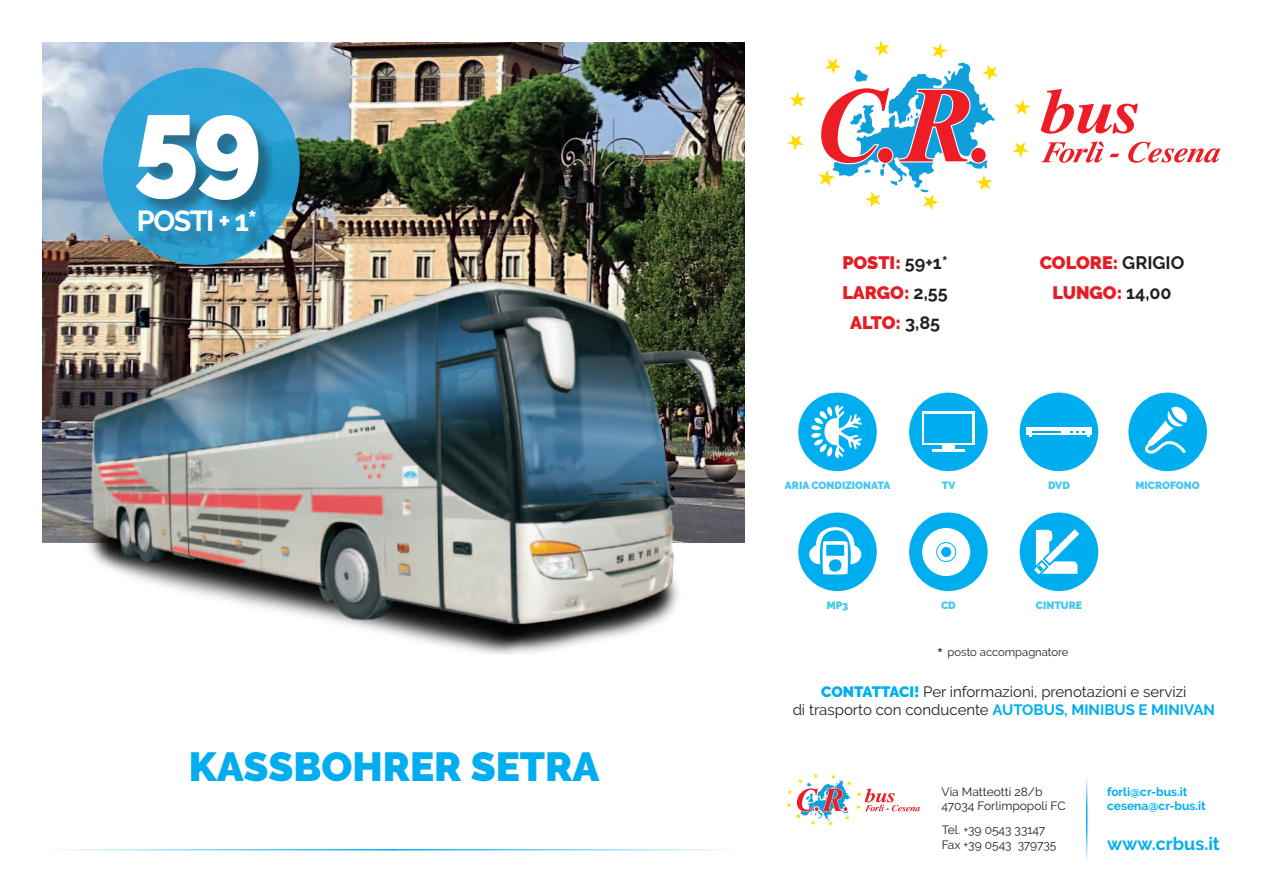
<style>
.page{position:relative;width:1263px;height:893px;background:#fff}
.page>*{position:absolute;margin:0;border:0;box-sizing:border-box;transform-origin:0 0}
.t1{font:900 117px "Raleway";color:#fff}
.t2{font:900 40.5px "Raleway";color:#00aeef}
.t3{font:700 28.8px "Raleway";letter-spacing:-.05em;color:#fff}
.t4{font:900 18px/30.2px "Raleway";color:#e41e24;text-align:center}
.t5{font:700 18px "Raleway";color:#00aeef}
.t6{font:15px/18px "Raleway";color:#231f20;text-align:center}
.t7{font:12px/14.4px "Raleway";color:#231f20}
.t8{font:700 12px/14.4px "Raleway";color:#00aeef}
.t9{font:11.25px "Raleway";color:#231f20}
.t10{font:900 10.5px "Raleway";color:#40c7f4}
.s1{font-weight:700;color:#231f20}
.s2{font-size:22.5px}
.s3{font-weight:900;color:#00aeef}
.s4{font-weight:700;color:#00aeef}
</style>
<div class="page">
<svg style="left:786px;top:773px;width:134px;height:53px"></svg>
<svg style="left:1012px;top:142px;width:17px;height:16px"></svg>
<svg style="left:1014px;top:99px;width:16px;height:16px"></svg>
<svg style="left:789px;top:92px;width:17px;height:15px"></svg>
<svg style="left:787px;top:135px;width:16px;height:15px"></svg>
<svg style="left:1041px;top:89px;width:97px;height:45px"></svg>
<svg style="left:819px;top:40px;width:179px;height:170px"></svg>
<svg style="left:1041px;top:141px;width:78px;height:22px"></svg>
<svg style="left:1128px;top:142px;width:92px;height:21px"></svg>
<img style="left:43px;top:43px;width:701px;height:499px">
<svg style="left:103px;top:68px;width:197px;height:197px;background:#2aa3d7"></svg>
<div style="left:139px;top:117px;width:138px;height:132px;background:#231f20;opacity:.4"></div>
<img style="left:48px;top:225px;width:694px;height:430px">
<hr style="left:43px;top:849px;width:351px;height:1px;background:#00aeef">
<hr style="left:392px;top:849px;width:352px;height:1px;background:#00aeef">
<div style="left:798px;top:393px;width:79px;height:78px;background:#00aeef;border-radius:50%"></div>
<svg style="left:811px;top:405px;width:51px;height:53px"></svg>
<div style="left:1128px;top:393px;width:79px;height:78px;background:#00aeef;border-radius:50%"></div>
<svg style="left:1145px;top:406px;width:43px;height:48px"></svg>
<div style="left:909px;top:393px;width:79px;height:78px;background:#00aeef;border-radius:50%"></div>
<div style="left:1020px;top:393px;width:78px;height:78px;background:#00aeef;border-radius:50%"></div>
<div style="left:1026px;top:427px;width:66px;height:7px;background:#fff"></div>
<svg style="left:1029px;top:431px;width:31px;height:6px"></svg>
<svg style="left:1070px;top:431px;width:20px;height:6px"></svg>
<svg style="left:922px;top:412px;width:52px;height:33px"></svg>
<hr style="left:932px;top:450px;width:33px;height:2px;background:#fff">
<div style="left:942px;top:444px;width:13px;height:7px;background:#fff"></div>
<div style="left:925px;top:414px;width:47px;height:29px;background:#00aeef"></div>
<div style="left:909px;top:513px;width:79px;height:78px;background:#00aeef;border-radius:50%"></div>
<div style="left:798px;top:513px;width:79px;height:78px;background:#00aeef;border-radius:50%"></div>
<div style="left:1020px;top:513px;width:78px;height:78px;background:#00aeef;border-radius:50%"></div>
<svg style="left:809px;top:521px;width:52px;height:54px"></svg>
<div style="left:922px;top:528px;width:48px;height:48px;background:#fff;border-radius:50%"></div>
<svg style="left:937px;top:542px;width:19px;height:19px"></svg>
<div style="left:936px;top:542px;width:20px;height:20px;border:1px solid #00aeef;border-radius:50%"></div>
<div style="left:942px;top:547px;width:9px;height:10px;background:#00aeef;border-radius:50%"></div>
<div style="left:941px;top:547px;width:10px;height:10px;border:1px solid #00aeef;border-radius:50%"></div>
<svg style="left:1030px;top:525px;width:49px;height:49px"></svg>
<h1 class="t1" style="left:133px;top:73px;width:130px">59</h1>
<h3 class="t3" style="left:137px;top:204px;width:122px">POSTI + 1*</h3>
<h2 class="t2" style="left:189px;top:743px;width:412px">KASSBOHRER SETRA</h2>
<p class="t4" style="left:842px;top:248px;width:107px">POSTI: <span class="s1">59+1*<br></span>LARGO: <span class="s1">2,55<br></span>ALTO: <span class="s1">3,85</span></p>
<p class="t4" style="left:1040px;top:248px;width:146px">COLORE: <span class="s1">GRIGIO<br></span>LUNGO: <span class="s1">14,00</span></p>
<p class="t10" style="left:785px;top:479px;width:107px">ARIA CONDIZIONATA</p>
<p class="t10" style="left:942px;top:479px;width:15px">TV</p>
<p class="t10" style="left:1048px;top:479px;width:23px">DVD</p>
<p class="t10" style="left:1135px;top:479px;width:66px">MICROFONO</p>
<p class="t10" style="left:827px;top:599px;width:23px">MP3</p>
<p class="t10" style="left:941px;top:599px;width:16px">CD</p>
<p class="t10" style="left:1036px;top:599px;width:48px">CINTURE</p>
<p class="t9" style="left:936px;top:645px;width:133px"><span class="s2">*</span> posto accompagnatore</p>
<p class="t6" style="left:793px;top:683px;width:424px"><span class="s3">CONTATTACI!</span> Per informazioni, prenotazioni e servizi<br>di trasporto con conducente <span class="s4">AUTOBUS, MINIBUS E MINIVAN</span></p>
<p class="t7" style="left:941px;top:784px;width:126px">Via Matteotti 28/b<br>47034 Forlimpopoli FC</p>
<p class="t7" style="left:942px;top:823px;width:116px">Tel. +39 0543 33147<br>Fax +39 0543 379735</p>
<p class="t8" style="left:1107px;top:785px;width:100px">forli@cr-bus.it cesena@cr-bus.it</p>
<p class="t5" style="left:1107px;top:834px;width:114px">www.crbus.it</p>
</div>
